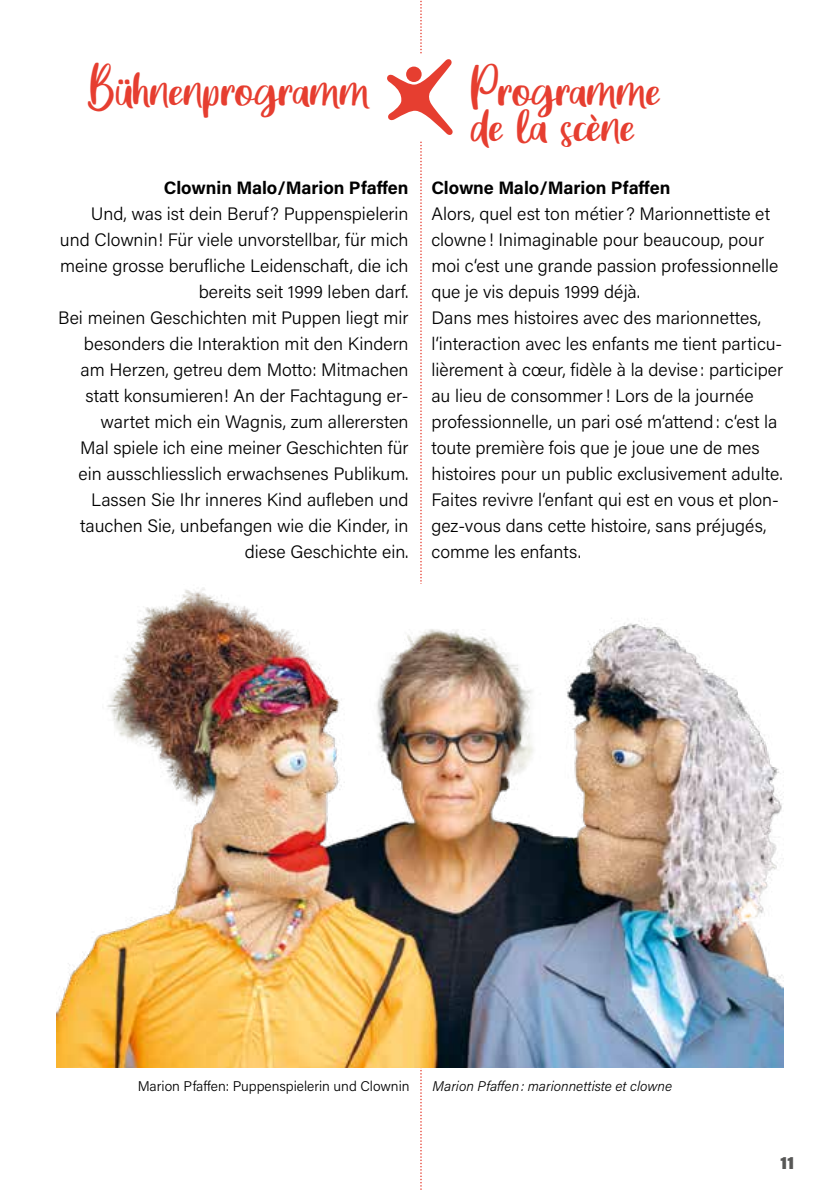
<style>
.page{position:relative;width:840px;height:1191px;background:#fff}
.page>*{position:absolute;margin:0;border:0;box-sizing:border-box;transform-origin:0 0}
.t1{font:32px/36px "Great Wishes";color:#e63e30}
.t2{font:300 18px/26px "Acumin Pro";color:#000;text-align:right}
.t3{font:700 18px "Acumin Pro";color:#000}
.t4{font:900 18px "Acumin Pro";color:#575756}
.t5{font:300 14px "Acumin Pro";color:#000}
.t6{font:italic 300 14px "Acumin Pro";color:#000}
</style>
<div class="page">
<svg style="left:384px;top:0;width:70px;height:1190px"></svg>
<div style="left:406px;top:67px;width:15px;height:15px;background:#e63e30;border-radius:50%"></div>
<img style="left:57px;top:584px;width:725px;height:483px">
<h1 class="t1" style="left:88px;top:81px;width:282px">Bühnenprogramm</h1>
<p class="t3" style="left:164px;top:175px;width:246px">Clownin Malo/Marion Pfaffen</p>
<p class="t2" style="left:58px;top:200px;width:352px">Und, was ist dein Beruf? Puppenspielerin und Clownin! Für viele unvorstellbar, für mich meine grosse berufliche Leidenschaft, die ich bereits seit 1999 leben darf.<br>Bei meinen Geschichten mit Puppen liegt mir besonders die Interaktion mit den Kindern am Herzen, getreu dem Motto: Mitmachen statt konsumieren! An der Fachtagung er&shy;wartet mich ein Wagnis, zum allerersten<br>Mal spiele ich eine meiner Geschichten für ein ausschliesslich erwachsenes Publikum.<br>Lassen Sie Ihr inneres Kind aufleben und tauchen Sie, unbefangen wie die Kinder, in diese Geschichte ein.</p>
<h1 class="t1" style="left:470px;top:81px;width:191px">Programme de la scène</h1>
<p class="t3" style="left:431px;top:175px;width:240px">Clowne Malo/Marion Pfaffen</p>
<p class="t2" style="left:431px;top:200px;width:353px;text-align:left">Alors, quel est ton métier ? Marionnettiste et clowne! Inimaginable pour beaucoup, pour moi c‘est une grande passion professionnelle que je vis depuis 1999 déjà.<br>Dans mes histoires avec des marionnettes, l‘interaction avec les enfants me tient particu&shy;lièrement à cœur, fidèle à la devise: participer au lieu de consommer! Lors de la journée professionnelle, un pari osé m‘attend: c‘est la toute première fois que je joue une de mes histoires pour un public exclusivement adulte.<br>Faites revivre l‘enfant qui est en vous et plon&shy;gez-vous dans cette histoire, sans préjugés, comme les enfants.</p>
<p class="t5" style="left:138px;top:1076px;width:273px">Marion Pfaffen: Puppenspielerin und Clownin</p>
<p class="t6" style="left:432px;top:1076px;width:241px">Marion Pfaffen: marionnettiste et clowne</p>
<p class="t4" style="left:779px;top:1150px;width:16px">11</p>
</div>
